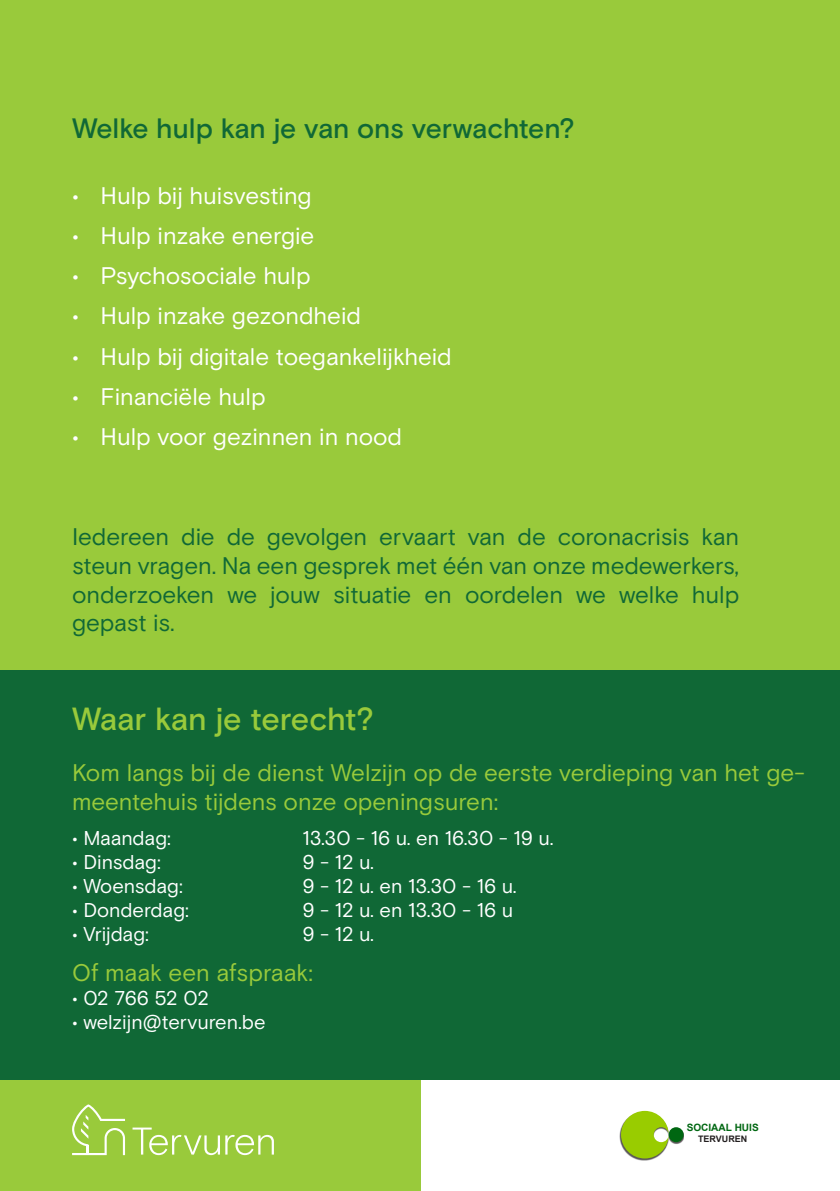
<style>
.page{position:relative;width:840px;height:1191px;background:#fff}
.page>*{position:absolute;margin:0;border:0;box-sizing:border-box;transform-origin:0 0}
.Basis{font:500 32px "Basis Grotesque Pro";letter-spacing:-.015em;color:#99ca3b}
.Basis-2{font:500 28px "Basis Grotesque Pro";letter-spacing:-.01em;color:#106836}
.Basis-3{font:24px/28.8px "Basis Grotesque Pro";color:#106836;text-align:justify}
.oplijsting{font:24px "Basis Grotesque Pro";color:#fff}
.Opsoming_titel{font:24px/28.8px "Basis Grotesque Pro";letter-spacing:-.005em;color:#99ca3b}
.opsomming{font:20px "Basis Grotesque Pro";color:#fff}
.t1{font:700 10px "Arial";color:#006712}
.t2{font:700 9px "Arial";color:#231f20}
</style>
<div class="page">
<div style="left:0;top:0;width:839px;height:670px;background:#99ca3b"></div>
<div style="left:0;top:1079px;width:420px;height:112px;background:#99ca3b"></div>
<svg style="left:72px;top:1104px;width:53px;height:51px"></svg>
<svg style="left:132px;top:1127px;width:142px;height:28px"></svg>
<div style="left:619px;top:1111px;width:64px;height:49px;background:#231f20;opacity:.75"></div>
<svg style="left:620px;top:1110px;width:48px;height:48px"></svg>
<div style="left:668px;top:1127px;width:15px;height:15px;background:#006712;border-radius:50%"></div>
<div style="left:0;top:670px;width:839px;height:409px;background:#106836"></div>
<p class="Basis-2" style="left:72px;top:112px;width:504px">Welke hulp kan je van ons verwachten?</p>
<p class="oplijsting" style="left:72px;top:181px;width:241px">• Hulp bij huisvesting</p>
<p class="oplijsting" style="left:72px;top:222px;width:243px">• Hulp inzake energie</p>
<p class="oplijsting" style="left:72px;top:262px;width:240px">• Psychosociale hulp</p>
<p class="oplijsting" style="left:72px;top:302px;width:290px">• Hulp inzake gezondheid</p>
<p class="oplijsting" style="left:72px;top:342px;width:381px">• Hulp bij digitale toegankelijkheid</p>
<p class="oplijsting" style="left:72px;top:382px;width:195px">• Financiële hulp</p>
<p class="oplijsting" style="left:72px;top:422px;width:331px">• Hulp voor gezinnen in nood</p>
<p class="Basis-3" style="left:72px;top:523px;width:668px">Iedereen die de gevolgen ervaart van de coronacrisis kan steun vragen. Na een gesprek met één van onze medewerkers, onderzoeken we jouw situatie en oordelen we welke hulp gepast is.</p>
<p class="Basis" style="left:72px;top:699px;width:303px">Waar kan je terecht?</p>
<p class="Opsoming_titel" style="left:72px;top:759px;width:734px">Kom langs bij de dienst Welzijn op de eerste verdieping van het ge&shy;meentehuis tijdens onze openingsuren:</p>
<p class="opsomming" style="left:72px;top:826px;width:100px">• Maandag:</p>
<p class="opsomming" style="left:302px;top:826px;width:252px">13.30 - 16 u. en 16.30 - 19 u.</p>
<p class="opsomming" style="left:72px;top:850px;width:90px">• Dinsdag:</p>
<p class="opsomming" style="left:302px;top:850px;width:73px">9 - 12 u.</p>
<p class="opsomming" style="left:72px;top:874px;width:112px">• Woensdag:</p>
<p class="opsomming" style="left:302px;top:874px;width:215px">9 - 12 u. en 13.30 - 16 u.</p>
<p class="opsomming" style="left:72px;top:898px;width:118px">• Donderdag:</p>
<p class="opsomming" style="left:302px;top:898px;width:212px">9 - 12 u. en 13.30 - 16 u</p>
<p class="opsomming" style="left:72px;top:922px;width:78px">• Vrijdag:</p>
<p class="opsomming" style="left:302px;top:922px;width:73px">9 - 12 u.</p>
<p class="Opsoming_titel" style="left:72px;top:959px;width:242px">Of maak een afspraak:</p>
<p class="opsomming" style="left:72px;top:986px;width:138px">• 02 766 52 02</p>
<p class="opsomming" style="left:72px;top:1010px;width:195px">• welzijn@tervuren.be</p>
<p class="t1" style="left:686px;top:1120px;width:74px">SOCIAAL HUIS</p>
<p class="t2" style="left:697px;top:1132px;width:51px">TERVUREN</p>
</div>
